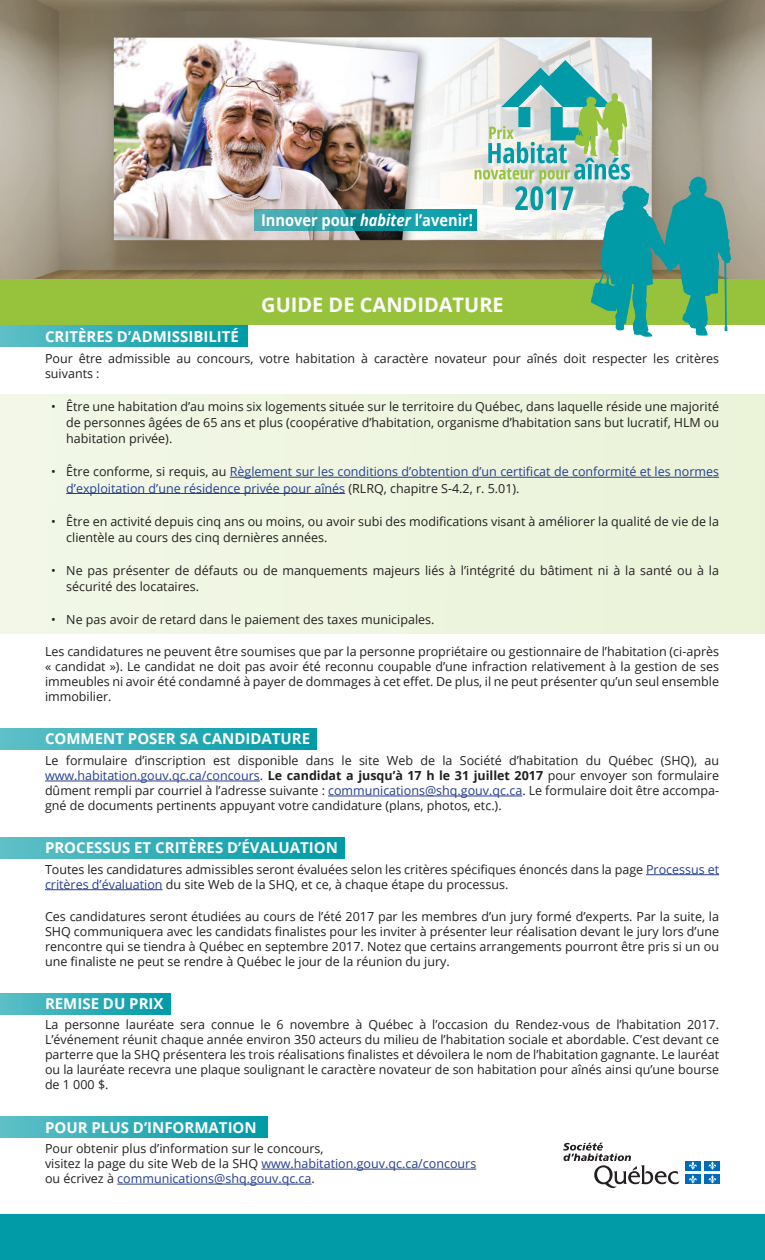
<style>
.page{position:relative;width:765px;height:1260px;background:#fff}
.page>*{position:absolute;margin:0;border:0;box-sizing:border-box;transform-origin:0 0}
.t1{font:700 20px "Open Sans";color:#fff}
.t2{font:700 16.25px "Open Sans";color:#fff;scale:.9 1}
.t3{font:700 15px "Open Sans";color:#fff}
.t4{font:12.5px/15px "Open Sans";color:#231f20}
.t5{font:12.5px/16.2px "Open Sans";color:#253f8e}
.s1{font-style:italic}
.s2{color:#231f20}
.s3{color:#253f8e}
.s4{font-weight:700}
</style>
<div class="page">
<div style="left:0;top:728px;width:317px;height:22px;background:linear-gradient(to right,#60c0c7,#009aa6)"></div>
<div style="left:0;top:837px;width:345px;height:21px;background:linear-gradient(to right,#60c0c8,#009aa6)"></div>
<div style="left:0;top:1116px;width:267px;height:22px;background:linear-gradient(to right,#5fc0c7,#009aa6)"></div>
<div style="left:0;top:993px;width:171px;height:22px;background:linear-gradient(to right,#5dbfc6,#009aa6)"></div>
<div style="left:0;top:325px;width:248px;height:22px;background:linear-gradient(to right,#5fc0c7,#009aa6)"></div>
<div style="left:0;top:394px;width:765px;height:240px;background:#eef5e0"></div>
<svg style="left:563px;top:1143px;width:116px;height:45px"></svg>
<div style="left:685px;top:1161px;width:15px;height:9px;background:#006cb7"></div>
<div style="left:705px;top:1161px;width:15px;height:9px;background:#006cb7"></div>
<div style="left:685px;top:1175px;width:15px;height:9px;background:#006cb7"></div>
<svg style="left:689px;top:1161px;width:8px;height:22px"></svg>
<div style="left:705px;top:1175px;width:15px;height:9px;background:#006cb7"></div>
<svg style="left:708px;top:1161px;width:8px;height:22px"></svg>
<img style="left:0;top:0;width:765px;height:279px">
<svg style="left:254px;top:209px;width:221px;height:21px;background:#229da6"></svg>
<div style="left:0;top:279px;width:765px;height:46px;background:#97c33c"></div>
<div style="left:0;top:1214px;width:765px;height:46px;background:#009ba7"></div>
<svg style="left:475px;top:60px;width:256px;height:277px"></svg>
<hr style="left:230px;top:477px;width:489px;height:1px;background:#253f8e">
<hr style="left:66px;top:493px;width:279px;height:1px;background:#253f8e">
<hr style="left:45px;top:781px;width:215px;height:1px;background:#253f8e">
<hr style="left:328px;top:796px;width:194px;height:1px;background:#253f8e">
<hr style="left:646px;top:874px;width:73px;height:1px;background:#253f8e">
<hr style="left:45px;top:889px;width:118px;height:1px;background:#253f8e">
<hr style="left:261px;top:1169px;width:215px;height:1px;background:#253f8e">
<hr style="left:117px;top:1184px;width:195px;height:1px;background:#253f8e">
<h2 class="t2" style="left:261px;top:208px;width:237px">Innover pour <span class="s1">habiter</span> l’avenir!</h2>
<h1 class="t1" style="left:261px;top:291px;width:244px">GUIDE DE CANDIDATURE</h1>
<p class="t3" style="left:45px;top:326px;width:195px">CRITÈRES D’ADMISSIBILITÉ</p>
<p class="t4" style="left:45px;top:350px;width:676px">Pour être admissible au concours, votre habitation à caractère novateur pour aînés doit respecter les critères suivants :</p>
<p class="t4" style="left:66px;top:398px;width:654px;line-height:16.2px;text-align:justify;text-indent:-15px">• Être une habitation d’au moins six logements située sur le territoire du Québec, dans laquelle réside une majorité de personnes âgées de 65 ans et plus (coopérative d’habitation, organisme d’habitation sans but lucratif, HLM ou habitation privée).</p>
<p class="t5" style="left:66px;top:463px;width:654px;text-indent:-15px"><span class="s2">• Être conforme, si requis, au</span> Règlement sur les conditions d’obtention d’un certificat de conformité et les normes d’exploitation d’une résidence privée pour aînés <span class="s2">(RLRQ, chapitre S-4.2, r. 5.01).</span></p>
<p class="t4" style="left:66px;top:513px;width:654px;line-height:16.2px;text-indent:-15px">• Être en activité depuis cinq ans ou moins, ou avoir subi des modifications visant à améliorer la qualité de vie de la clientèle au cours des cinq dernières années.</p>
<p class="t4" style="left:66px;top:562px;width:654px;line-height:16.2px;text-indent:-15px">• Ne pas présenter de défauts ou de manquements majeurs liés à l’intégrité du bâtiment ni à la santé ou à la sécurité des locataires.</p>
<p class="t4" style="left:51px;top:612px;width:385px">• Ne pas avoir de retard dans le paiement des taxes municipales.</p>
<p class="t4" style="left:45px;top:644px;width:676px;text-align:justify">Les candidatures ne peuvent être soumises que par la personne propriétaire ou gestionnaire de l’habitation (ci-après « candidat »). Le candidat ne doit pas avoir été reconnu coupable d’une infraction relativement à la gestion de ses immeubles ni avoir été condamné à payer de dommages à cet effet. De plus, il ne peut présenter qu’un seul ensemble immobilier.</p>
<p class="t3" style="left:45px;top:728px;width:267px">COMMENT POSER SA CANDIDATURE</p>
<p class="t4" style="left:45px;top:753px;width:676px;text-align:justify">Le formulaire d’inscription est disponible dans le site Web de la Société d’habitation du Québec (SHQ), au <span class="s3">www.habitation.gouv.qc.ca/concours</span>. <span class="s4">Le candidat a jusqu’à 17 h le 31 juillet 2017</span> pour envoyer son formulaire dûment rempli par courriel à l’adresse suivante : <span class="s3">communications@shq.gouv.qc.ca</span>. Le formulaire doit être accompa&shy;gné de documents pertinents appuyant votre candidature (plans, photos, etc.).</p>
<p class="t3" style="left:45px;top:837px;width:295px">PROCESSUS ET CRITÈRES D’ÉVALUATION</p>
<p class="t4" style="left:45px;top:861px;width:676px">Toutes les candidatures admissibles seront évaluées selon les critères spécifiques énoncés dans la page <span class="s3">Processus et critères d’évaluation</span> du site Web de la SHQ, et ce, à chaque étape du processus.</p>
<p class="t4" style="left:45px;top:908px;width:676px;text-align:justify">Ces candidatures seront étudiées au cours de l’été 2017 par les membres d’un jury formé d’experts. Par la suite, la SHQ communiquera avec les candidats finalistes pour les inviter à présenter leur réalisation devant le jury lors d’une rencontre qui se tiendra à Québec en septembre 2017. Notez que certains arrangements pourront être pris si un ou une finaliste ne peut se rendre à Québec le jour de la réunion du jury.</p>
<p class="t3" style="left:45px;top:993px;width:120px">REMISE DU PRIX</p>
<p class="t4" style="left:45px;top:1017px;width:676px;text-align:justify">La personne lauréate sera connue le 6 novembre à Québec à l’occasion du Rendez-vous de l’habitation 2017.<br>L’événement réunit chaque année environ 350 acteurs du milieu de l’habitation sociale et abordable. C’est devant ce parterre que la SHQ présentera les trois réalisations finalistes et dévoilera le nom de l’habitation gagnante. Le lauréat ou la lauréate recevra une plaque soulignant le caractère novateur de son habitation pour aînés ainsi qu’une bourse de 1 000 $.</p>
<p class="t3" style="left:45px;top:1117px;width:213px">POUR PLUS D’INFORMATION</p>
<p class="t4" style="left:45px;top:1141px;width:433px">Pour obtenir plus d’information sur le concours,<br>visitez la page du site Web de la SHQ <span class="s3">www.habitation.gouv.qc.ca/concours </span>ou écrivez à <span class="s3">communications@shq.gouv.qc.ca</span>.</p>
</div>
